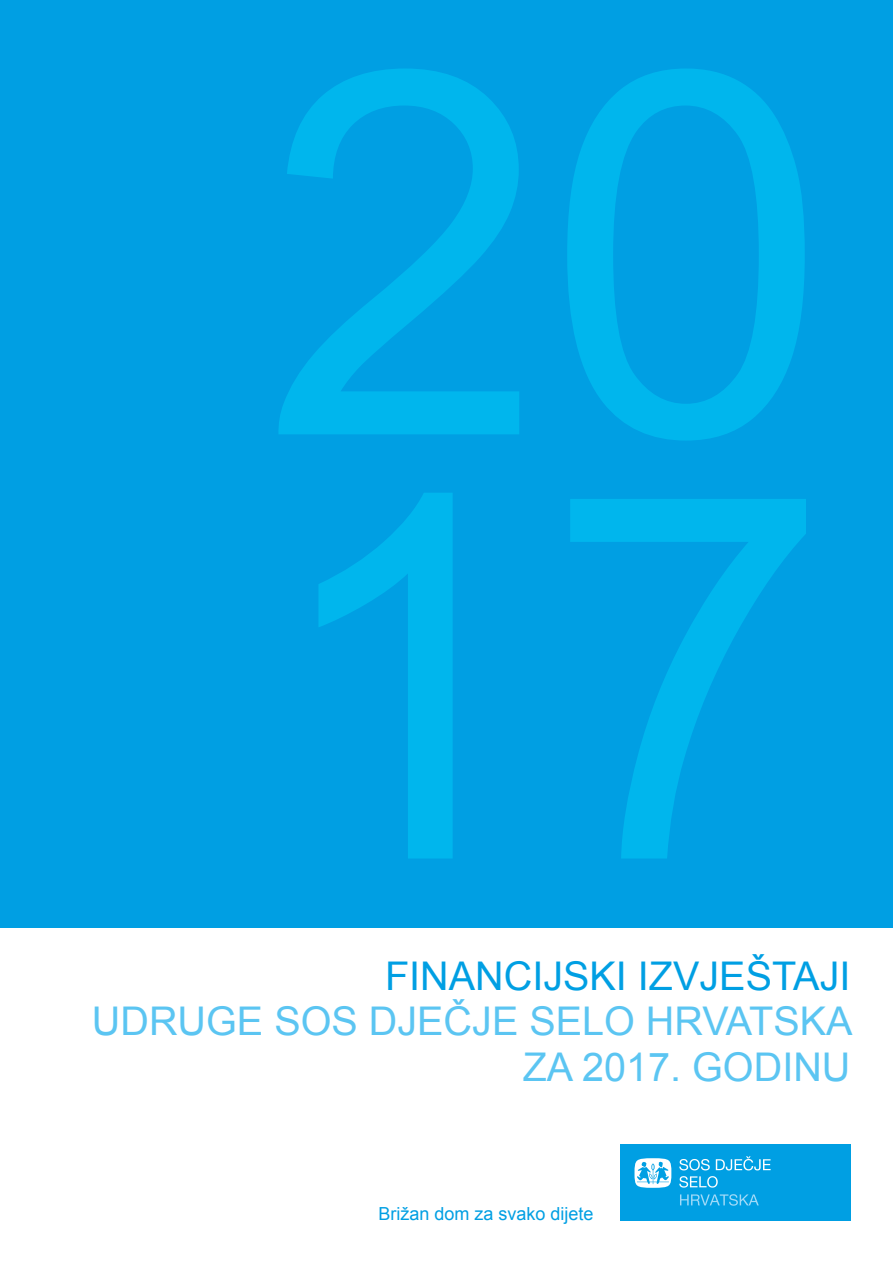
<style>
.page{position:relative;width:893px;height:1263px;background:#fff}
.page>*{position:absolute;margin:0;border:0;box-sizing:border-box;transform-origin:0 0}
.t1{font:508.95px/424px "Arial";color:#00b6ed}
.t2{font:39.6px/45.5px "Arial";color:#5bc5f2;text-align:right}
.t3{font:39.6px "Arial";color:#009fe3}
.t4{font:18px "Arial";color:#009fe3}
</style>
<div class="page">
<div style="left:0;top:0;width:893px;height:927px;background:#009fe3"></div>
<div style="left:620px;top:1144px;width:230px;height:76px;background:#009fe3"></div>
<svg style="left:634px;top:1158px;width:37px;height:30px"></svg>
<svg style="left:679px;top:1156px;width:92px;height:14px"></svg>
<svg style="left:679px;top:1176px;width:39px;height:11px"></svg>
<svg style="left:680px;top:1194px;width:79px;height:12px"></svg>
<h1 class="t1" style="left:263px;top:49px;width:567px">20<br>17</h1>
<p class="t3" style="left:385px;top:950px;width:467px">FINANCIJSKI IZVJEŠTAJI</p>
<p class="t2" style="left:92px;top:999px;width:762px">UDRUGE SOS DJEČJE SELO HRVATSKA<br>ZA 2017. GODINU</p>
<p class="t4" style="left:378px;top:1202px;width:217px">Brižan dom za svako dijete</p>
</div>
